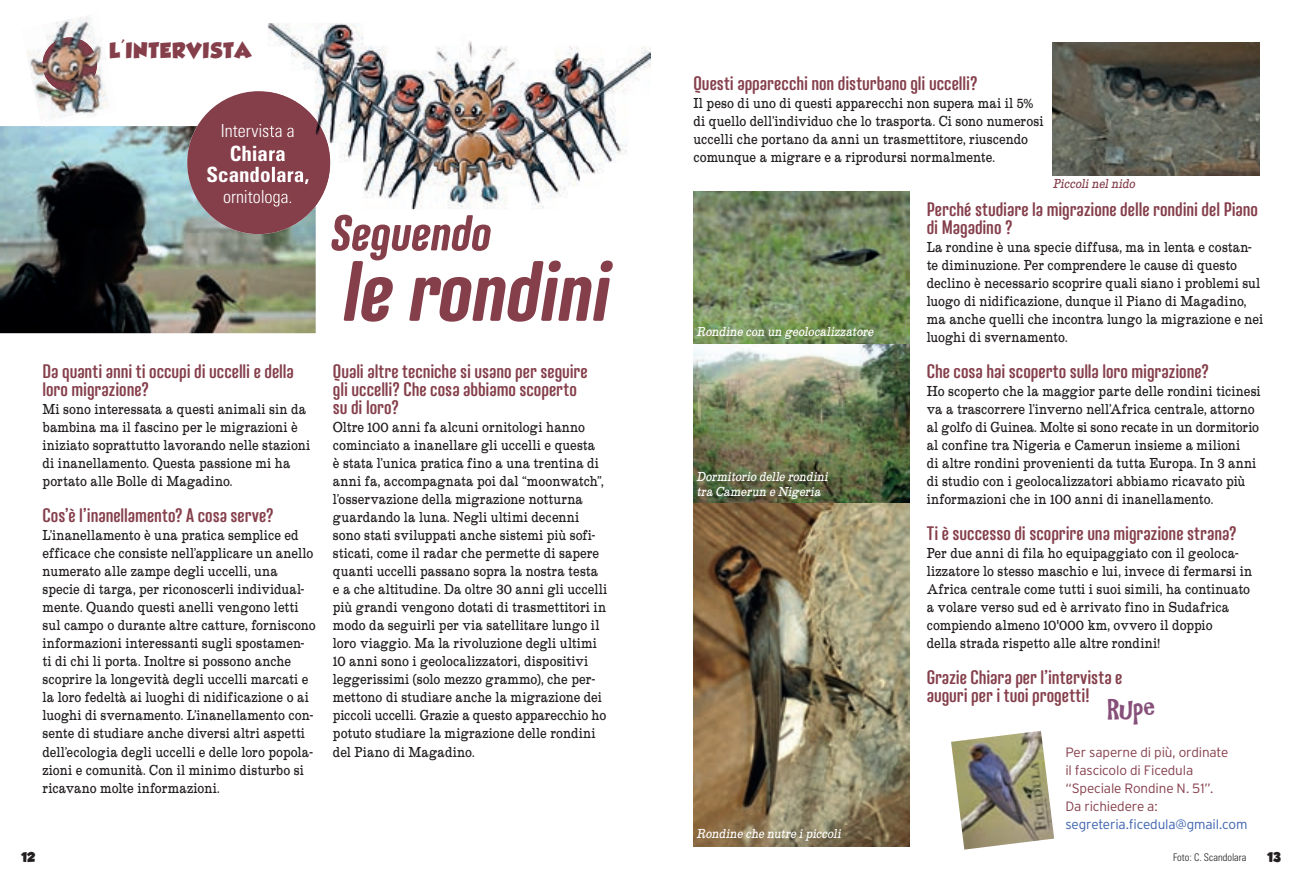
<style>
.page{position:relative;width:1302px;height:885px;background:#fff}
.page>*{position:absolute;margin:0;border:0;box-sizing:border-box;transform-origin:0 0}
.t1{font:italic 700 85.05px "Nephrite";letter-spacing:-.01em;color:#853f4b}
.t2{font:italic 700 50.25px "Nephrite";letter-spacing:-.005em;color:#853f4b}
.t3{font:27px "Gilligans Island";color:#87507a}
.t4{font:700 condensed 21px/21px "Univers";color:#fff;text-align:center}
.t5{font:600 19.5px/18px "Nephrite";letter-spacing:-.005em;color:#853f4b}
.t6{font:19.2px "GROBOLD";letter-spacing:.05em;color:#853f4b}
.t7{font:300 condensed 18px "Univers";color:#fff}
.t8{font:15px/18px "Roundslab Serif";letter-spacing:.005em;color:#231f20}
.t9{font:italic 13.5px/15px "Roundslab Serif";color:#fff}
.t10{font:300 13.5px/18px "Interstate";letter-spacing:-.01em;color:#853f4b}
.t11{font:300 13.5px "Interstate";letter-spacing:-.015em;color:#3c62ae}
.t12{font:italic 13.5px "Roundslab Serif";color:#853f4b}
.t13{font:12px "GROBOLD";color:#231f20}
.t14{font:300 condensed 10.5px "Univers";color:#231f20}
</style>
<div class="page">
<img style="left:0;top:126px;width:315px;height:207px">
<img style="left:693px;top:191px;width:216px;height:655px">
<img style="left:1052px;top:43px;width:207px;height:132px">
<div style="left:187px;top:91px;width:143px;height:143px;background:#853f4b;border-radius:50%"></div>
<img style="left:951px;top:730px;width:102px;height:119px">
<img style="left:27px;top:15px;width:81px;height:103px">
<img style="left:42px;top:37px;width:55px;height:55px;border-radius:27px">
<img style="left:267px;top:23px;width:384px;height:140px">
<img style="left:330px;top:163px;width:274px;height:46px">
<img style="left:267px;top:92px;width:63px;height:117px">
<img style="left:267px;top:124px;width:27px;height:13px">
<img style="left:267px;top:145px;width:17px;height:16px">
<img style="left:267px;top:166px;width:41px;height:18px">
<img style="left:267px;top:190px;width:25px;height:16px">
<p class="t6" style="left:109px;top:39px;width:143px">L'INTERVISTA</p>
<p class="t7" style="left:221px;top:120px;width:75px">Intervista a</p>
<h3 class="t4" style="left:206px;top:143px;width:104px">Chiara<br>Scandolara,</h3>
<p class="t7" style="left:223px;top:186px;width:71px">ornitologa.</p>
<h2 class="t2" style="left:330px;top:206px;width:162px">Seguendo</h2>
<h1 class="t1" style="left:342px;top:245px;width:269px">le rondini</h1>
<h3 class="t5" style="left:43px;top:362px;width:253px">Da quanti anni ti occupi di uccelli e della loro migrazione?</h3>
<p class="t8" style="left:43px;top:400px;width:269px">Mi sono interessata a questi animali sin da bambina ma il fascino per le migrazioni è iniziato soprattutto lavorando nelle stazioni di inanellamento. Questa passione mi ha portato alle Bolle di Magadino.</p>
<h3 class="t5" style="left:43px;top:506px;width:233px">Cos’è l’inanellamento? A cosa serve?</h3>
<p class="t8" style="left:43px;top:526px;width:275px">L’inanellamento è una pratica semplice ed efficace che consiste nell’applicare un anello numerato alle zampe degli uccelli, una specie di targa, per riconoscerli individual&shy;mente. Quando questi anelli vengono letti sul campo o durante altre catture, forniscono informazioni interessanti sugli spostamen&shy;ti di chi li porta. Inoltre si possono anche scoprire la longevità degli uccelli marcati e la loro fedeltà ai luoghi di nidificazione o ai luoghi di svernamento. L’inanellamento con&shy;sente di studiare anche diversi altri aspetti dell’ecologia degli uccelli e delle loro popola&shy;zioni e comunità. Con il minimo disturbo si ricavano molte informazioni.</p>
<h3 class="t5" style="left:333px;top:362px;width:256px">Quali altre tecniche si usano per seguire gli uccelli? Che cosa abbiamo scoperto su di loro?</h3>
<p class="t8" style="left:333px;top:418px;width:276px">Oltre 100 anni fa alcuni ornitologi hanno cominciato a inanellare gli uccelli e questa<br>è stata l’unica pratica fino a una trentina di anni fa, accompagnata poi dal “moonwatch”, l’osservazione della migrazione notturna guardando la luna. Negli ultimi decenni sono stati sviluppati anche sistemi più sofi&shy;sticati, come il radar che permette di sapere quanti uccelli passano sopra la nostra testa e a che altitudine. Da oltre 30 anni gli uccelli più grandi vengono dotati di trasmettitori in modo da seguirli per via satellitare lungo il loro viaggio. Ma la rivoluzione degli ultimi 10 anni sono i geolocalizzatori, dispositivi leggerissimi (solo mezzo grammo), che per&shy;mettono di studiare anche la migrazione dei piccoli uccelli. Grazie a questo apparecchio ho potuto studiare la migrazione delle rondini del Piano di Magadino.</p>
<h3 class="t5" style="left:693px;top:74px;width:285px">Questi apparecchi non disturbano gli uccelli?</h3>
<p class="t8" style="left:693px;top:94px;width:351px">Il peso di uno di questi apparecchi non supera mai il 5% di quello dell’individuo che lo trasporta. Ci sono numerosi uccelli che portano da anni un trasmettitore, riuscendo comunque a migrare e a riprodursi normalmente.</p>
<p class="t12" style="left:1052px;top:176px;width:86px">Piccolinelnido</p>
<p class="t9" style="left:696px;top:324px;width:181px">Rondine con un geolocalizzatore</p>
<p class="t9" style="left:696px;top:468px;width:136px">Dormitorio delle rondini tra Camerun e Nigeria</p>
<p class="t9" style="left:696px;top:826px;width:149px">Rondine che nutre ipiccoli</p>
<h3 class="t5" style="left:926px;top:200px;width:333px">Perché studiare la migrazione delle rondini del Piano di Magadino ?</h3>
<p class="t8" style="left:926px;top:238px;width:338px">La rondine è una specie diffusa, ma in lenta e costan&shy;te diminuzione. Per comprendere le cause di questo declino è necessario scoprire quali siano i problemi sul luogo di nidificazione, dunque il Piano di Magadino, ma anche quelli che incontra lungo la migrazione e nei luoghi di svernamento.</p>
<h3 class="t5" style="left:926px;top:362px;width:283px">Che cosa hai scoperto sulla loro migrazione?</h3>
<p class="t8" style="left:926px;top:382px;width:335px">Ho scoperto che la maggior parte delle rondini ticinesi va a trascorrere l’inverno nell’Africa centrale, attorno al golfo di Guinea. Molte si sono recate in un dormitorio al confine tra Nigeria e Camerun insieme a milioni<br>di altre rondini provenienti da tutta Europa. In 3 anni di studio con i geolocalizzatori abbiamo ricavato più informazioni che in 100 anni di inanellamento.</p>
<h3 class="t5" style="left:926px;top:524px;width:311px">Ti è successo di scoprire una migrazione strana?</h3>
<p class="t8" style="left:926px;top:544px;width:327px">Per due anni di fila ho equipaggiato con il geoloca&shy;lizzatore lo stesso maschio e lui, invece di fermarsi in Africa centrale come tutti i suoi simili, ha continuato a volare verso sud ed è arrivato fino in Sudafrica compiendo almeno 10'000 km, ovvero il doppio<br>della strada rispetto alle altre rondini!</p>
<h3 class="t5" style="left:926px;top:668px;width:197px">Grazie Chiara per l’intervista e auguri per i tuoi progetti!</h3>
<h3 class="t3" style="left:1107px;top:694px;width:50px">Rupe</h3>
<p class="t10" style="left:1065px;top:742px;width:164px">Per saperne di più, ordinate il fascicolo di Ficedula “Speciale Rondine N. 51”.<br>Da richiedere a:</p>
<p class="t11" style="left:1065px;top:815px;width:184px">segreteria.ficedula@gmail.com</p>
<p class="t13" style="left:21px;top:850px;width:16px">12</p>
<p class="t13" style="left:1266px;top:850px;width:15px">13</p>
<p class="t14" style="left:1172px;top:851px;width:75px">Foto: C. Scandolara</p>
</div>
